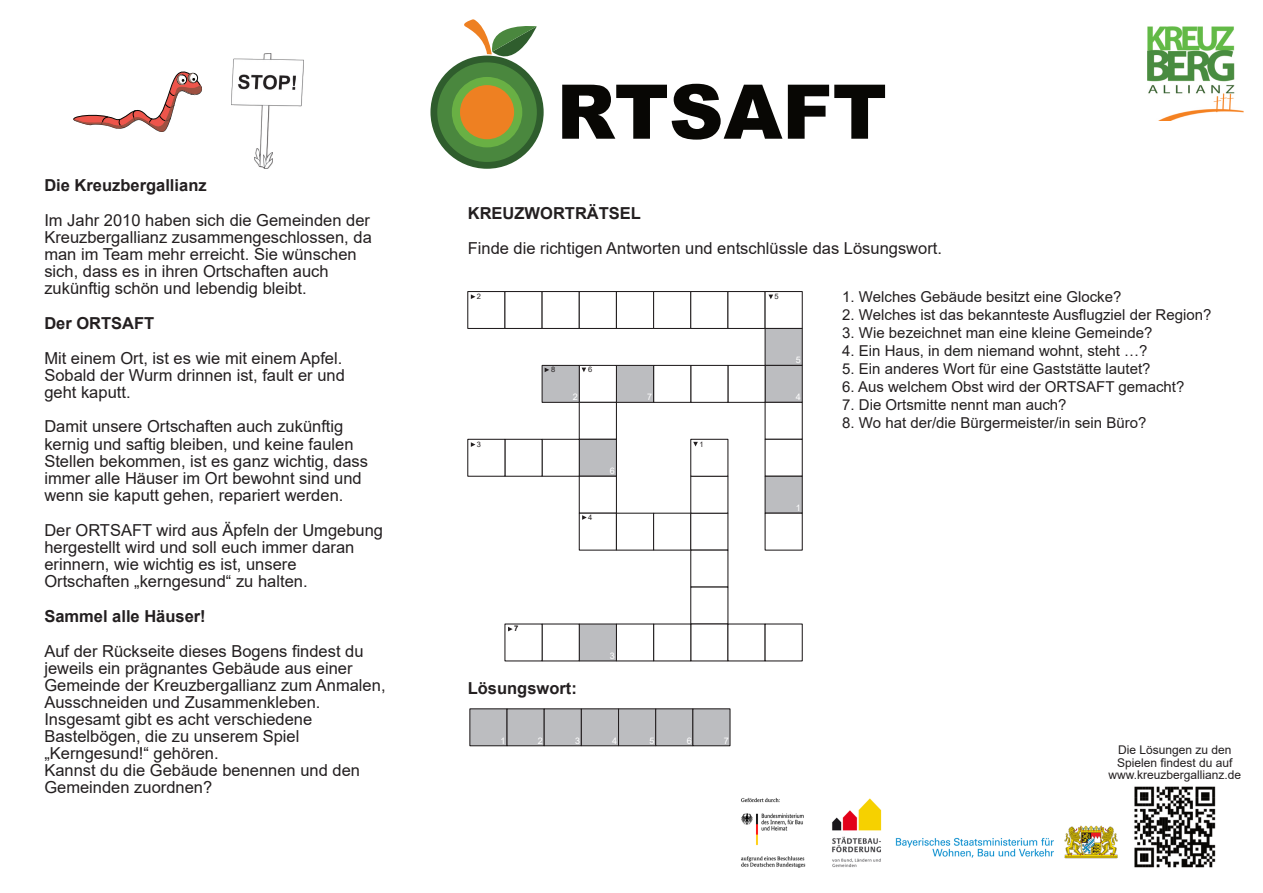
<style>
.page{position:relative;width:1263px;height:893px;background:#fff}
.page>*{position:absolute;margin:0;border:0;box-sizing:border-box;transform-origin:0 0}
.t1{font:16.5px/17.1px "Arial";color:#231f20}
.t2{font:700 16.5px "Arial";color:#231f20}
.t3{font:15px "Arial";color:#231f20}
.t4{font:12px/12.5px "Arial";color:#231f20;text-align:center}
.t5{font:9px "Arial";color:#fff}
.t6{font:7.5px "Arial";color:#231f20}
</style>
<div class="page">
<div style="left:469px;top:708px;width:38px;height:38px;background:#bcbdc0"></div>
<div style="left:506px;top:708px;width:39px;height:38px;background:#bcbdc0;border:1px solid #231f20"></div>
<div style="left:544px;top:708px;width:38px;height:38px;background:#bcbdc0;border:1px solid #231f20"></div>
<div style="left:581px;top:708px;width:38px;height:38px;background:#bcbdc0;border:1px solid #231f20"></div>
<div style="left:618px;top:708px;width:38px;height:38px;background:#bcbdc0;border:1px solid #231f20"></div>
<div style="left:655px;top:708px;width:38px;height:38px;background:#bcbdc0;border:1px solid #231f20"></div>
<div style="left:692px;top:708px;width:38px;height:38px;background:#bcbdc0;border:1px solid #231f20"></div>
<div style="left:467px;top:291px;width:38px;height:38px;background:#fff;border:1px solid #231f20"></div>
<div style="left:504px;top:291px;width:39px;height:38px;background:#fff;border:1px solid #231f20"></div>
<div style="left:542px;top:291px;width:38px;height:38px;background:#fff;border:1px solid #231f20"></div>
<div style="left:579px;top:291px;width:38px;height:38px;background:#fff;border:1px solid #231f20"></div>
<div style="left:616px;top:291px;width:38px;height:38px;background:#fff;border:1px solid #231f20"></div>
<div style="left:653px;top:291px;width:38px;height:38px;background:#fff;border:1px solid #231f20"></div>
<div style="left:690px;top:291px;width:38px;height:38px;background:#fff;border:1px solid #231f20"></div>
<div style="left:727px;top:291px;width:39px;height:38px;background:#fff;border:1px solid #231f20"></div>
<div style="left:764px;top:291px;width:39px;height:38px;background:#fff;border:1px solid #231f20"></div>
<div style="left:764px;top:328px;width:39px;height:38px;background:#bcbdc0;border:1px solid #231f20"></div>
<div style="left:764px;top:365px;width:39px;height:38px;background:#bcbdc0;border:1px solid #231f20"></div>
<div style="left:727px;top:365px;width:39px;height:38px;background:#fff;border:1px solid #231f20"></div>
<div style="left:690px;top:365px;width:38px;height:38px;background:#fff;border:1px solid #231f20"></div>
<div style="left:653px;top:365px;width:38px;height:38px;background:#fff;border:1px solid #231f20"></div>
<div style="left:616px;top:365px;width:38px;height:38px;background:#bcbdc0;border:1px solid #231f20"></div>
<div style="left:579px;top:365px;width:38px;height:38px;background:#fff;border:1px solid #231f20"></div>
<div style="left:579px;top:402px;width:38px;height:38px;background:#fff;border:1px solid #231f20"></div>
<div style="left:579px;top:439px;width:38px;height:38px;background:#bcbdc0;border:1px solid #231f20"></div>
<div style="left:542px;top:439px;width:38px;height:38px;background:#fff;border:1px solid #231f20"></div>
<div style="left:504px;top:439px;width:39px;height:38px;background:#fff;border:1px solid #231f20"></div>
<div style="left:467px;top:439px;width:38px;height:38px;background:#fff;border:1px solid #231f20"></div>
<div style="left:579px;top:476px;width:38px;height:38px;background:#fff;border:1px solid #231f20"></div>
<div style="left:579px;top:513px;width:38px;height:38px;background:#fff;border:1px solid #231f20"></div>
<div style="left:616px;top:513px;width:38px;height:38px;background:#fff;border:1px solid #231f20"></div>
<div style="left:653px;top:513px;width:38px;height:38px;background:#fff;border:1px solid #231f20"></div>
<div style="left:690px;top:513px;width:38px;height:38px;background:#fff;border:1px solid #231f20"></div>
<div style="left:690px;top:550px;width:38px;height:38px;background:#fff;border:1px solid #231f20"></div>
<div style="left:690px;top:586px;width:38px;height:38px;background:#fff;border:1px solid #231f20"></div>
<div style="left:690px;top:623px;width:38px;height:38px;background:#fff;border:1px solid #231f20"></div>
<div style="left:653px;top:623px;width:38px;height:38px;background:#fff;border:1px solid #231f20"></div>
<div style="left:616px;top:623px;width:38px;height:38px;background:#fff"></div>
<div style="left:579px;top:623px;width:38px;height:38px;background:#bcbdc0;border:1px solid #231f20"></div>
<div style="left:542px;top:623px;width:38px;height:38px;background:#fff;border:1px solid #231f20"></div>
<div style="left:504px;top:623px;width:39px;height:38px;background:#fff"></div>
<div style="left:727px;top:623px;width:39px;height:38px;background:#fff;border:1px solid #231f20"></div>
<div style="left:764px;top:623px;width:39px;height:38px;background:#fff"></div>
<div style="left:690px;top:476px;width:38px;height:38px;background:#fff;border:1px solid #231f20"></div>
<div style="left:690px;top:439px;width:38px;height:38px;background:#fff;border:1px solid #231f20"></div>
<div style="left:542px;top:365px;width:38px;height:38px;background:#bcbdc0;border:1px solid #231f20"></div>
<div style="left:764px;top:402px;width:39px;height:38px;background:#fff;border:1px solid #231f20"></div>
<div style="left:764px;top:439px;width:39px;height:38px;background:#fff;border:1px solid #231f20"></div>
<div style="left:764px;top:476px;width:39px;height:38px;background:#bcbdc0;border:1px solid #231f20"></div>
<div style="left:764px;top:513px;width:39px;height:38px;background:#fff;border:1px solid #231f20"></div>
<svg style="left:471px;top:294px;width:4px;height:5px"></svg>
<svg style="left:471px;top:442px;width:4px;height:5px"></svg>
<svg style="left:508px;top:627px;width:5px;height:4px"></svg>
<svg style="left:582px;top:515px;width:5px;height:5px"></svg>
<svg style="left:545px;top:368px;width:4px;height:4px"></svg>
<svg style="left:582px;top:368px;width:4px;height:4px"></svg>
<svg style="left:693px;top:442px;width:5px;height:4px"></svg>
<svg style="left:768px;top:295px;width:5px;height:4px"></svg>
<svg style="left:73px;top:71px;width:128px;height:50px"></svg>
<img style="left:74px;top:85px;width:128px;height:47px">
<img style="left:232px;top:54px;width:72px;height:114px">
<img style="left:1148px;top:27px;width:96px;height:94px">
<img style="left:1134px;top:786px;width:82px;height:82px">
<img style="left:741px;top:797px;width:377px;height:71px">
<div style="left:430px;top:56px;width:114px;height:113px;background:#2f5d2d;border-radius:50%"></div>
<div style="left:437px;top:62px;width:100px;height:100px;background:#4a873e;border-radius:50%"></div>
<div style="left:452px;top:77px;width:70px;height:70px;background:#69b044;border-radius:50%"></div>
<div style="left:460px;top:85px;width:54px;height:54px;background:#ee8022;border-radius:50%"></div>
<svg style="left:562px;top:84px;width:220px;height:56px"></svg>
<svg style="left:788px;top:85px;width:97px;height:54px"></svg>
<svg style="left:461px;top:19px;width:76px;height:51px"></svg>
<p class="t2" style="left:44px;top:179px;width:164px">Die Kreuzbergallianz</p>
<p class="t1" style="left:44px;top:213px;width:329px">Im Jahr 2010 haben sich die Gemeinden der Kreuzbergallianz zusammengeschlossen, da man im Team mehr erreicht. Sie wünschen sich, dass es in ihren Ortschaften auch zukünftig schön und lebendig bleibt.</p>
<p class="t2" style="left:44px;top:317px;width:112px">Der ORTSAFT</p>
<p class="t1" style="left:44px;top:351px;width:302px">Mit einem Ort, ist es wie mit einem Apfel.<br>Sobald der Wurm drinnen ist, fault er und geht kaputt.</p>
<p class="t1" style="left:44px;top:420px;width:325px">Damit unsere Ortschaften auch zukünftig kernig und saftig bleiben, und keine faulen Stellen bekommen, ist es ganz wichtig, dass immer alle Häuser im Ort bewohnt sind und wenn sie kaputt gehen, repariert werden.</p>
<p class="t1" style="left:44px;top:523px;width:340px">Der ORTSAFT wird aus Äpfeln der Umgebung hergestellt wird und soll euch immer daran erinnern, wie wichtig es ist, unsere Ortschaften „kerngesund“ zu halten.</p>
<p class="t2" style="left:44px;top:610px;width:163px">Sammel alle Häuser!</p>
<p class="t1" style="left:44px;top:644px;width:343px">Auf der Rückseite dieses Bogens findest du jeweils ein prägnantes Gebäude aus einer Gemeinde der Kreuzbergallianz zum Anmalen, Ausschneiden und Zusammenkleben.<br>Insgesamt gibt es acht verschiedene Bastelbögen, die zu unserem Spiel „Kerngesund!“ gehören.<br>Kannst du die Gebäude benennen und den Gemeinden zuordnen?</p>
<p class="t2" style="left:468px;top:206px;width:175px">KREUZWORTRÄTSEL</p>
<p class="t1" style="left:468px;top:241px;width:476px">Finde die richtigen Antworten und entschlüssle das Lösungswort.</p>
<p class="t6" style="left:477px;top:293px;width:6px">2</p>
<p class="t6" style="left:477px;top:441px;width:6px">3</p>
<p class="t6" style="left:551px;top:367px;width:6px">8</p>
<p class="t6" style="left:588px;top:367px;width:6px">6</p>
<p class="t5" style="left:573px;top:394px;width:7px">2</p>
<p class="t5" style="left:647px;top:394px;width:7px">7</p>
<p class="t6" style="left:588px;top:514px;width:6px">4</p>
<p class="t5" style="left:610px;top:468px;width:7px">6</p>
<p class="t6" style="left:514px;top:626px;width:6px">7</p>
<p class="t5" style="left:610px;top:652px;width:7px">3</p>
<p class="t2" style="left:468px;top:682px;width:111px">Lösungswort:</p>
<p class="t6" style="left:699px;top:441px;width:6px">1</p>
<p class="t5" style="left:500px;top:737px;width:7px">1</p>
<p class="t5" style="left:538px;top:737px;width:7px">2</p>
<p class="t5" style="left:575px;top:737px;width:7px">3</p>
<p class="t5" style="left:612px;top:737px;width:7px">4</p>
<p class="t5" style="left:649px;top:737px;width:7px">5</p>
<p class="t5" style="left:687px;top:737px;width:7px">6</p>
<p class="t5" style="left:724px;top:737px;width:7px">7</p>
<p class="t6" style="left:774px;top:294px;width:6px">5</p>
<p class="t5" style="left:796px;top:357px;width:7px">5</p>
<p class="t5" style="left:796px;top:394px;width:7px">4</p>
<p class="t5" style="left:796px;top:505px;width:7px">1</p>
<p class="t3" style="left:842px;top:291px;width:281px">1. Welches Gebäude besitzt eine Glocke?</p>
<p class="t3" style="left:842px;top:309px;width:371px">2. Welches ist das bekannteste Ausflugziel der Region?</p>
<p class="t3" style="left:842px;top:327px;width:312px">3. Wie bezeichnet man eine kleine Gemeinde?</p>
<p class="t3" style="left:842px;top:345px;width:307px">4. Ein Haus, in dem niemand wohnt, steht …?</p>
<p class="t3" style="left:842px;top:363px;width:310px">5. Ein anderes Wort für eine Gaststätte lautet?</p>
<p class="t3" style="left:842px;top:381px;width:344px">6. Aus welchem Obst wird der ORTSAFT gemacht?</p>
<p class="t3" style="left:842px;top:399px;width:226px">7. Die Ortsmitte nennt man auch?</p>
<p class="t3" style="left:842px;top:417px;width:306px">8. Wo hat der/die Bürgermeister/in sein Büro?</p>
<p class="t4" style="left:1108px;top:745px;width:134px">Die Lösungen zu den<br>Spielen findest du auf www.kreuzbergallianz.de</p>
</div>
